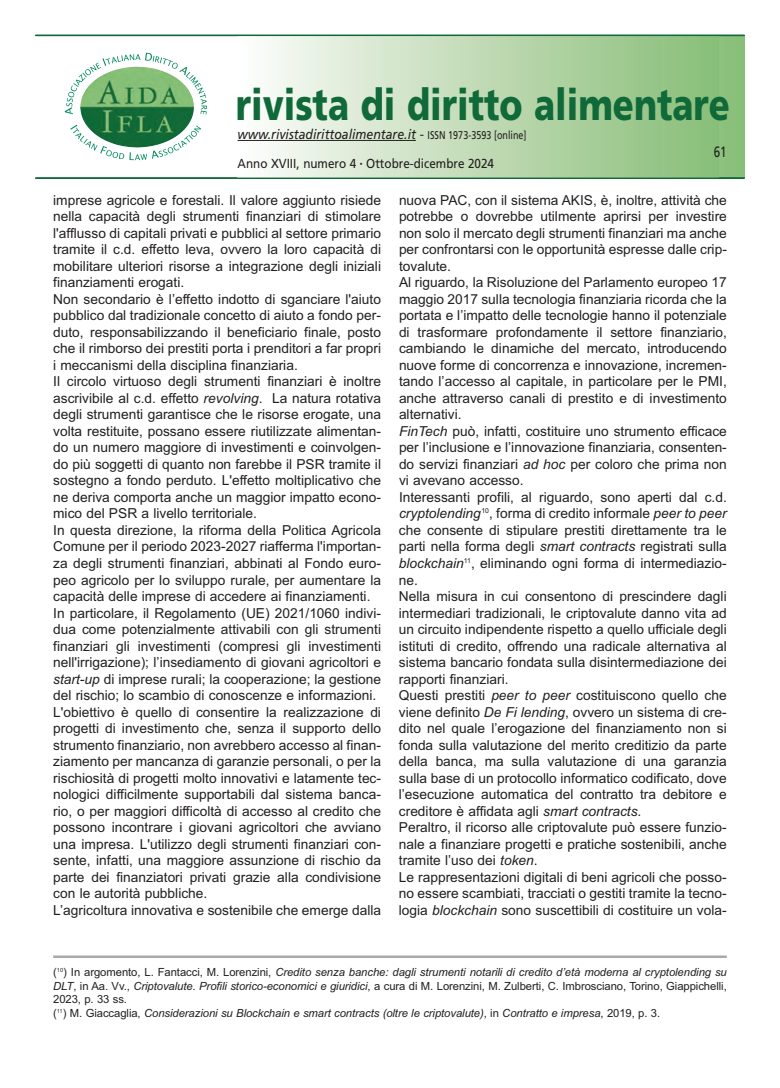
<style>
.page{position:relative;width:780px;height:1088px;background:#fff}
.page>*{position:absolute;margin:0;border:0;box-sizing:border-box;transform-origin:0 0}
.t1{font:900 43.75px "Frutiger";color:#106938;scale:.79 1}
.t2{font:15px "Frutiger";color:#231f20;scale:.78 1}
.t3{font:13.75px/16.5px "Arial";color:#231f20}
.t4{font:italic 13.75px "Frutiger";color:#231f20;scale:.9 1}
.t5{font:13px "Frutiger";color:#231f20;scale:.9 1}
.t6{font:italic 11.25px/13.5px "Arial";letter-spacing:-.005em;color:#231f20}
.s1{font-style:normal;font-size:11.25px}
.s2{font-style:italic}
.s3{font-style:normal}
</style>
<div class="page">
<div style="left:237px;top:35px;width:507px;height:142px;background:#8ac07b"></div>
<div style="left:237px;top:35px;width:481px;height:142px;background:linear-gradient(to right,#fdfcfa,#88bd76)"></div>
<hr style="left:35px;top:35px;width:709px;height:1px;background:#106938">
<hr style="left:35px;top:178px;width:709px;height:1px;background:#106938">
<hr style="left:237px;top:140px;width:179px;height:1px;background:#231f20">
<hr style="left:53px;top:955px;width:673px;height:3px;background:#a8a9ad">
<svg style="left:70px;top:125px;width:131px;height:35px"></svg>
<svg style="left:65px;top:53px;width:142px;height:62px"></svg>
<h1 class="t1" style="left:236px;top:87px;width:627px">rivista di diritto alimentare</h1>
<p class="t4" style="left:237px;top:129px;width:322px">www.rivistadirittoalimentare.it - <span class="s1">ISSN 1973-3593 [online]</span></p>
<p class="t5" style="left:237px;top:158px;width:286px">Anno XVIII, numero 4 <sup>•</sup> Ottobre-dicembre 2024</p>
<p class="t2" style="left:713px;top:145px;width:18px">61</p>
<p class="t3" style="left:53px;top:192px;width:329px">imprese agricole e forestali. Il valore aggiunto risiede nella capacità degli strumenti finanziari di stimolare l'afflusso di capitali privati e pubblici al settore primario tramite il c.d. effetto leva, ovvero la loro capacità di mobilitare ulteriori risorse a integrazione degli iniziali finanziamenti erogati.<br>Non secondario è l’effetto indotto di sganciare l'aiuto pubblico dal tradizionale concetto di aiuto a fondo per&shy;duto, responsabilizzando il beneficiario finale, posto che il rimborso dei prestiti porta i prenditori a far propri i meccanismi della disciplina finanziaria.<br>Il circolo virtuoso degli strumenti finanziari è inoltre ascrivibile al c.d. effetto <span class="s2">revolving</span>. La natura rotativa degli strumenti garantisce che le risorse erogate, una volta restituite, possano essere riutilizzate alimentan&shy;do un numero maggiore di investimenti e coinvolgen&shy;do più soggetti di quanto non farebbe il PSR tramite il sostegno a fondo perduto. L'effetto moltiplicativo che ne deriva comporta anche un maggior impatto econo&shy;mico del PSR a livello territoriale.<br>In questa direzione, la riforma della Politica Agricola Comune per il periodo 2023-2027 riafferma l'importan&shy;za degli strumenti finanziari, abbinati al Fondo euro&shy;peo agricolo per lo sviluppo rurale, per aumentare la capacità delle imprese di accedere ai finanziamenti.<br>In particolare, il Regolamento (UE) 2021/1060 indivi&shy;dua come potenzialmente attivabili con gli strumenti finanziari gli investimenti (compresi gli investimenti nell'irrigazione); l’insediamento di giovani agricoltori e <span class="s2">start-up</span> di imprese rurali; la cooperazione; la gestione del rischio; lo scambio di conoscenze e informazioni.<br>L'obiettivo è quello di consentire la realizzazione di progetti di investimento che, senza il supporto dello strumento finanziario, non avrebbero accesso al finan&shy;ziamento per mancanza di garanzie personali, o per la rischiosità di progetti molto innovativi e latamente tec&shy;nologici difficilmente supportabili dal sistema banca&shy;rio, o per maggiori difficoltà di accesso al credito che possono incontrare i giovani agricoltori che avviano una impresa. L'utilizzo degli strumenti finanziari con&shy;sente, infatti, una maggiore assunzione di rischio da parte dei finanziatori privati grazie alla condivisione con le autorità pubbliche.<br>L’agricoltura innovativa e sostenibile che emerge dalla</p>
<p class="t3" style="left:399px;top:192px;width:329px">nuova PAC, con il sistema AKIS, è, inoltre, attività che potrebbe o dovrebbe utilmente aprirsi per investire non solo il mercato degli strumenti finanziari ma anche per confrontarsi con le opportunità espresse dalle crip&shy;tovalute.<br>Al riguardo, la Risoluzione del Parlamento europeo 17 maggio 2017 sulla tecnologia finanziaria ricorda che la portata e l’impatto delle tecnologie hanno il potenziale di trasformare profondamente il settore finanziario, cambiando le dinamiche del mercato, introducendo nuove forme di concorrenza e innovazione, incremen&shy;tando l’accesso al capitale, in particolare per le PMI, anche attraverso canali di prestito e di investimento alternativi.<br><span class="s2">FinTech</span> può, infatti, costituire uno strumento efficace per l’inclusione e l’innovazione finanziaria, consenten&shy;do servizi finanziari <span class="s2">ad hoc</span> per coloro che prima non vi avevano accesso.<br>Interessanti profili, al riguardo, sono aperti dal c.d. <span class="s2">cryptolending</span><sup>10</sup>, forma di credito informale <span class="s2">peer to peer </span>che consente di stipulare prestiti direttamente tra le parti nella forma degli <span class="s2">smart contracts</span> registrati sulla <span class="s2">blockchain</span><sup>11</sup>, eliminando ogni forma di intermediazio&shy;ne.<br>Nella misura in cui consentono di prescindere dagli intermediari tradizionali, le criptovalute danno vita ad un circuito indipendente rispetto a quello ufficiale degli istituti di credito, offrendo una radicale alternativa al sistema bancario fondata sulla disintermediazione dei rapporti finanziari.<br>questi prestiti <span class="s2">peer to peer</span> costituiscono quello che viene definito <span class="s2">De Fi lending</span>, ovvero un sistema di cre&shy;dito nel quale l’erogazione del finanziamento non si fonda sulla valutazione del merito creditizio da parte della banca, ma sulla valutazione di una garanzia sulla base di un protocollo informatico codificato, dove l’esecuzione automatica del contratto tra debitore e creditore è affidata agli <span class="s2">smart contracts</span>.<br>Peraltro, il ricorso alle criptovalute può essere funzio&shy;nale a finanziare progetti e pratiche sostenibili, anche tramite l’uso dei <span class="s2">token</span>.<br>Le rappresentazioni digitali di beni agricoli che posso&shy;no essere scambiati, tracciati o gestiti tramite la tecno&shy;logia <span class="s2">blockchain</span> sono suscettibili di costituire un vola-</p>
<p class="t6" style="left:53px;top:965px;width:675px"><span class="s3">(</span><sup>10</sup><span class="s3">) In argomento, L. Fantacci, M. Lorenzini,</span> Credito senza banche: dagli strumenti notarili di credito d’età moderna al cryptolending su DLT<span class="s3">, in Aa. vv.,</span> Criptovalute. Profili storico-economici e giuridici<span class="s3">, a cura di M. Lorenzini, M. Zulberti, C. Imbrosciano, Torino, Giappichelli, 2023, p. 33 ss.<br>(</span><sup>11</sup><span class="s3">) M. Giaccaglia,</span> Considerazioni su Blockchain e smart contracts (oltre le criptovalute)<span class="s3">, in</span> Contratto e impresa<span class="s3">, 2019, p. 3.</span></p>
</div>
